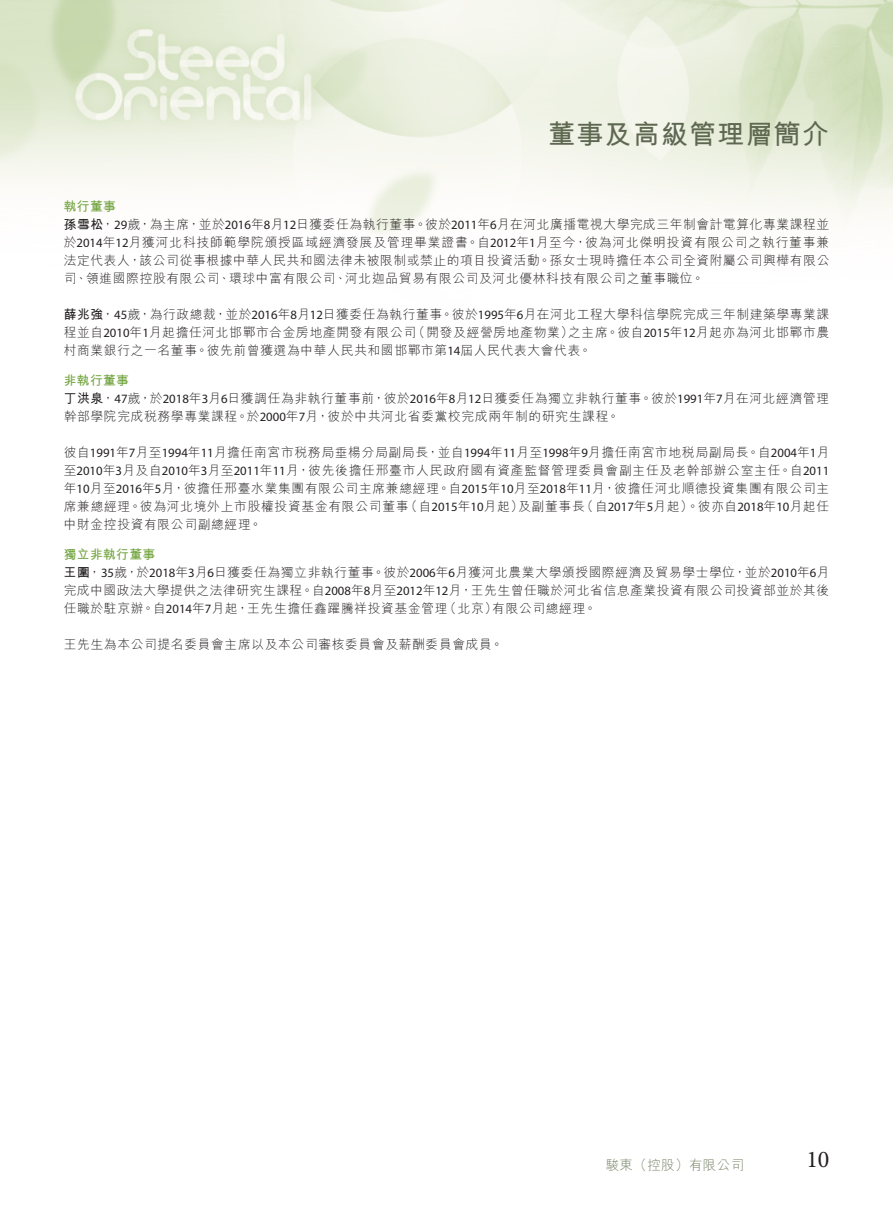
<style>
.page{position:relative;width:893px;height:1212px;background:#fff}
.page>*{position:absolute;margin:0;border:0;box-sizing:border-box;transform-origin:0 0}
.t1{font:700 27px "M Hei HK";letter-spacing:.045em;color:#5e6851}
.t2{font:24px "Minion Pro";color:#231f20}
.t3{font:300 13.5px "M Hei HK";letter-spacing:.03em;color:#758064}
.Body_Text{font:300 12.75px/18px "M Hei HK";letter-spacing:.05em;color:#231f20}
.Heading_1{font:700 12.75px "M Hei HK";letter-spacing:.03em;color:#71a33d}
.s1{font-weight:700}
.s2{font-family:"Myriad Pro";font-weight:400}
</style>
<div class="page">
<img style="left:0;top:0;width:893px;height:234px">
<p class="t1" style="left:548px;top:114px;width:282px">董事及高級管理層簡介</p>
<p class="Heading_1" style="left:64px;top:197px;width:54px">執行董事</p>
<p class="Body_Text" style="left:64px;top:215px;width:767px;text-align:justify"><span class="s1">孫雪松</span>，<span class="s2">29</span>歲，為主席，並於<span class="s2">2016</span>年月<span class="s2">8 12</span>日獲委任為執行董事。彼於<span class="s2">2011</span>年<span class="s2">6</span>月在河北廣播電視大學完成三年制會計電算化專業課程並於<span class="s2">2014</span>年<span class="s2">12</span>月獲河北科技師範學院頒授區域經濟發展及管理畢業證書。自<span class="s2">2012</span>年<span class="s2">1</span>月至今，彼為河北傑明投資有限公司之執行董事兼法定代表人，該公司從事根據中華人民共和國法律未被限制或禁止的項目投資活動。孫女士現時擔任本公司全資附屬公司興樺有限公司、領進國際控股有限公司、環球中富有限公司、河北迦品貿易有限公司及河北優林科技有限公司之董事職位。</p>
<p class="Body_Text" style="left:64px;top:305px;width:767px;text-align:right"><span class="s1">薛兆強</span>，<span class="s2">45</span>歲，為行政總裁，並於<span class="s2">2016</span>年月<span class="s2">8 12</span>日獲委任為執行董事。彼於<span class="s2">1995</span>年<span class="s2">6</span>月在河北工程大學科信學院完成三年制建築學專業課之主席。彼自<span class="s2">2015</span>年<span class="s2">12</span>月起亦為河北邯鄲市農</p>
<p class="Body_Text" style="left:412px;top:323px;width:162px">（開發及經營房地產物業）</p>
<p class="Body_Text" style="left:64px;top:323px;width:529px">程並自<span class="s2">2010</span>年<span class="s2">1</span>月起擔任河北邯鄲市合金房地產開發有限公司<br>村商業銀行之一名董事。彼先前曾獲選為中華人民共和國邯鄲市第<span class="s2">14</span>屆人民代表大會代表。</p>
<p class="Heading_1" style="left:64px;top:371px;width:67px">非執行董事</p>
<p class="Body_Text" style="left:64px;top:389px;width:767px"><span class="s1">丁洪泉</span>，<span class="s2">47</span>歲，於<span class="s2">2018</span>年月<span class="s2">3 6</span>日獲調任為非執行董事前，彼於<span class="s2">2016</span>年月<span class="s2">8 12</span>日獲委任為獨立非執行董事。彼於<span class="s2">1991</span>年<span class="s2">7</span>月在河北經濟管理幹部學院完成稅務學專業課程。於<span class="s2">2000</span>年月<span class="s2">7</span> ，彼於中共河北省委黨校完成兩年制的研究生課程。</p>
<p class="Body_Text" style="left:64px;top:443px;width:767px;text-align:right">彼自<span class="s2">1991</span>年<span class="s2">7</span>月至<span class="s2">1994</span>年<span class="s2">11</span>月擔任南宮市稅務局垂楊分局副局長，並自<span class="s2">1994</span>年<span class="s2">11</span>月至<span class="s2">1998</span>年<span class="s2">9</span>月擔任南宮市地稅局副局長。自<span class="s2">2004</span>年月<span class="s2">1</span>至<span class="s2">2010</span>年<span class="s2">3</span>月及自<span class="s2">2010</span>年<span class="s2">3</span>月至<span class="s2">2011</span>年<span class="s2">11</span>月，彼先後擔任邢臺市人民政府國有資產監督管理委員會副主任及老幹部辦公室主任。自<span class="s2">2011</span>年<span class="s2">10</span>月至<span class="s2">2016</span>年月<span class="s2">5</span> ，彼擔任邢臺水業集團有限公司主席兼總經理。自<span class="s2">2015</span>年<span class="s2">10</span>月至<span class="s2">2018</span>年<span class="s2">11</span>月，彼擔任河北順德投資集團有限公司主（自<span class="s2">2017</span>年<span class="s2">5</span>月起）。彼亦自<span class="s2">2018</span>年<span class="s2">10</span>月起任</p>
<p class="Body_Text" style="left:405px;top:497px;width:120px">（自<span class="s2">2015</span>年<span class="s2">10</span>月起）</p>
<p class="Body_Text" style="left:64px;top:497px;width:346px">席兼總經理。彼為河北境外上市股權投資基金有限公司董事中財金控投資有限公司副總經理。</p>
<p class="Heading_1" style="left:64px;top:545px;width:93px">獨立非執行董事</p>
<p class="Body_Text" style="left:64px;top:563px;width:767px"><span class="s1">王圍</span>，<span class="s2">35</span>歲，於<span class="s2">2018</span>年月<span class="s2">3 6</span>日獲委任為獨立非執行董事。彼於<span class="s2">2006</span>年<span class="s2">6</span>月獲河北農業大學頒授國際經濟及貿易學士學位，並於<span class="s2">2010</span>年月<span class="s2">6</span></p>
<p class="Body_Text" style="left:64px;top:581px;width:767px">完成中國政法大學提供之法律研究生課程。自<span class="s2">2008</span>年<span class="s2">8</span>月至<span class="s2">2012</span>年<span class="s2">12</span>月，王先生曾任職於河北省信息產業投資有限公司投資部並於其後</p>
<p class="Body_Text" style="left:492px;top:599px;width:106px">有限公司總經理。</p>
<p class="Body_Text" style="left:518px;top:497px;width:68px">及副董事長</p>
<p class="Body_Text" style="left:64px;top:599px;width:385px">任職於駐京辦。自<span class="s2">2014</span>年<span class="s2">7</span>月起，王先生擔任鑫躍騰祥投資基金管理</p>
<p class="Body_Text" style="left:64px;top:635px;width:441px">王先生為本公司提名委員會主席以及本公司審核委員會及薪酬委員會成員。</p>
<p class="Body_Text" style="left:444px;top:599px;width:55px">（北京）</p>
<p class="t3" style="left:606px;top:1158px;width:140px">駿東（控股）有限公司</p>
<p class="t2" style="left:806px;top:1144px;width:24px">10</p>
</div>
